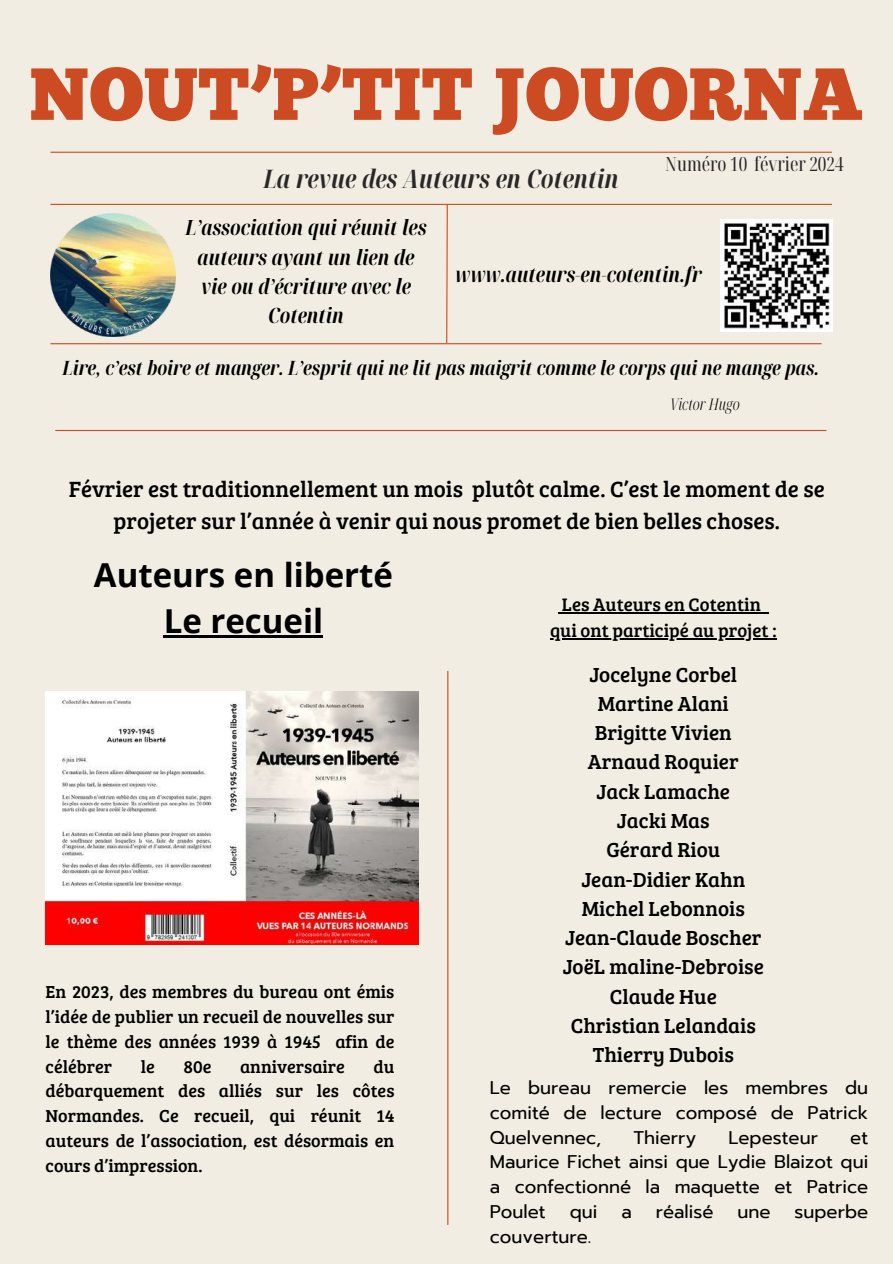
<style>
.page{position:relative;width:893px;height:1264px;background:#fff}
.page>*{position:absolute;margin:0;border:0;box-sizing:border-box;transform-origin:0 0}
.t1{font:73.5px "Chunk Five";color:#cc4b23}
.t2{font:700 33px/46.2px "Open Sans";color:#000;text-align:center}
.t3{font:italic 700 extra-condensed 25.5px "Noto Serif Display";color:#292828}
.t4{font:22.8px/31.5px "Bree Serif";color:#000;text-align:center}
.t5{font:21px/29.2px "Bree Serif";color:#000;text-align:center}
.t6{font:italic 700 extra-condensed 21px/29.2px "Noto Serif Display";color:#000;text-align:center}
.t7{font:italic 700 extra-condensed 19.8px "Noto Serif Display";color:#000}
.t8{font:extra-condensed 19.5px "Noto Serif Display";color:#292828}
.t9{font:18.75px/25.8px "Bree Serif";color:#000;text-align:center}
.t10{font:18.3px/24.8px "Prompt";color:#000;text-align:justify}
.t11{font:18px/24.8px "Bree Serif";color:#000;text-align:justify}
.t12{font:italic 300 extra-condensed 16.05px "Noto Serif Display";color:#000}
</style>
<div class="page">
<div style="left:0;top:0;width:892px;height:1263px;background:#f1ede2"></div>
<hr style="left:50px;top:152px;width:781px;height:1px;background:#cc4b23">
<hr style="left:50px;top:204px;width:781px;height:1px;background:#cc4b23">
<svg style="left:445px;top:203px;width:3px;height:140px"></svg>
<img style="left:50px;top:213px;width:125px;height:124px">
<hr style="left:50px;top:343px;width:771px;height:1px;background:#cc4b23">
<hr style="left:55px;top:430px;width:771px;height:1px;background:#cc4b23">
<img style="left:720px;top:219px;width:112px;height:112px">
<img style="left:46px;top:691px;width:372px;height:253px">
<hr style="left:447px;top:671px;width:1px;height:553px;background:#cc4b23">
<hr style="left:164px;top:635px;width:159px;height:2px;background:#000">
<hr style="left:562px;top:612px;width:198px;height:1px;background:#000">
<hr style="left:550px;top:638px;width:226px;height:1px;background:#000">
<h1 class="t1" style="left:29px;top:65px;width:835px">NOUT’P’TIT JOUORNA</h1>
<p class="t8" style="left:665px;top:150px;width:180px">Numéro 10 février 2024</p>
<h3 class="t3" style="left:263px;top:161px;width:356px">La revue des Auteurs en Cotentin</h3>
<p class="t6" style="left:185px;top:213px;width:242px">L’association qui réunit les auteurs ayant un lien de vie ou d’écriture avec le<br>Cotentin</p>
<p class="t7" style="left:62px;top:354px;width:758px">Lire, c’est boire et manger. L’esprit qui ne lit pas maigrit comme le corps qui ne mange pas.</p>
<p class="t12" style="left:670px;top:393px;width:71px">Victor Hugo</p>
<p class="t6" style="left:455px;top:259px;width:248px">www.auteurs-en-cotentin.fr</p>
<p class="t4" style="left:69px;top:472px;width:757px">Février est traditionnellement un mois plutôt calme. C’est le moment de se projeter sur l’année à venir qui nous promet de bien belles choses.</p>
<h2 class="t2" style="left:94px;top:551px;width:300px">Auteurs en liberté<br>Le recueil</h2>
<p class="t9" style="left:550px;top:591px;width:228px">Les Auteurs en Cotentin qui ont participé au projet :</p>
<p class="t5" style="left:562px;top:658px;width:203px">Jocelyne Corbel<br>Martine Alani<br>Brigitte Vivien<br>Arnaud Roquier<br>Jack Lamache<br>Jacki Mas<br>Gérard Riou<br>Jean-Didier Kahn<br>Michel Lebonnois<br>Jean-Claude Boscher<br>JoëL maline-Debroise<br>Claude Hue<br>Christian Lelandais<br>Thierry Dubois</p>
<p class="t10" style="left:490px;top:1075px;width:380px">Le bureau remercie les membres du comité de lecture composé de Patrick Quelvennec,</p>
<p class="t11" style="left:46px;top:978px;width:350px">En 2023, des membres du bureau ont émis l’idée de publier un recueil de nouvelles sur le thème des années 1939 à 1945 afin de célébrer</p>
<p class="t11" style="left:141px;top:1053px;width:16px">le</p>
<p class="t11" style="left:183px;top:1053px;width:29px">80e</p>
<p class="t11" style="left:240px;top:1053px;width:106px">anniversaire</p>
<p class="t11" style="left:46px;top:1053px;width:350px;text-indent:328px">du débarquement des alliés sur les côtes Normandes. Ce recueil, qui réunit 14 auteurs de l’association, est désormais en cours d’impression.</p>
<p class="t10" style="left:633px;top:1125px;width:64px">Thierry</p>
<p class="t10" style="left:728px;top:1125px;width:91px">Lepesteur</p>
<p class="t10" style="left:490px;top:1125px;width:380px;text-indent:360px">et Maurice Fichet ainsi que Lydie Blaizot qui a confectionné la maquette et Patrice Poulet</p>
<p class="t10" style="left:569px;top:1199px;width:29px">qui</p>
<p class="t10" style="left:621px;top:1199px;width:12px">a</p>
<p class="t10" style="left:655px;top:1199px;width:59px">réalisé</p>
<p class="t10" style="left:737px;top:1199px;width:35px">une</p>
<p class="t10" style="left:794px;top:1199px;width:75px">superbe</p>
<p class="t10" style="left:490px;top:1224px;width:103px">couverture.</p>
</div>
